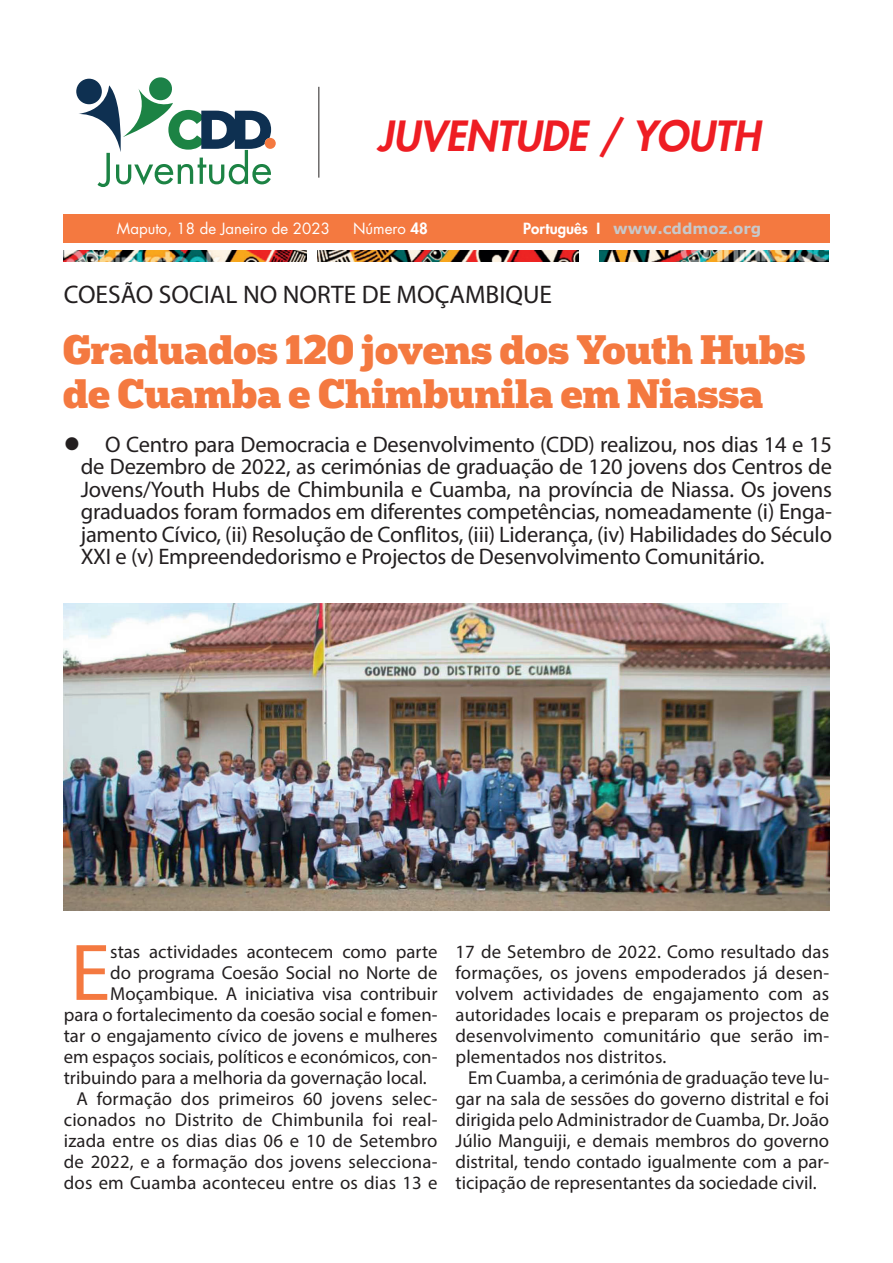
<style>
.page{position:relative;width:893px;height:1263px;background:#fff}
.page>*{position:absolute;margin:0;border:0;box-sizing:border-box;transform-origin:0 0}
.t1{font:81px "Myriad Pro";color:#f47940}
.t2{font:italic 800 40.5px "Futura LT";color:#ee1d23}
.t3{font:900 39px/43.5px "Popular";color:#f47940}
.t4{font:25.5px "Myriad Pro";color:#231f20}
.t5{font:22.5px/22.5px "Myriad Pro";letter-spacing:-.01em;color:#231f20;text-align:justify}
.t6{font:18.75px/21px "Myriad Pro";color:#231f20;text-align:justify}
.t7{font:15px "Futura LT";color:#fff}
.t8{font:700 15px "Verdana";color:#c7c8ca}
.s1{font-weight:800}
.s2{font-family:"Futura LT";font-weight:800;color:#fff}
</style>
<div class="page">
<svg style="left:76px;top:79px;width:26px;height:25px"></svg>
<svg style="left:78px;top:77px;width:198px;height:110px"></svg>
<hr style="left:319px;top:87px;width:1px;height:91px;background:#231f20">
<img style="left:64px;top:250px;width:242px;height:11px">
<img style="left:317px;top:250px;width:262px;height:11px">
<img style="left:599px;top:250px;width:229px;height:11px">
<div style="left:64px;top:215px;width:766px;height:28px;background:#f47940"></div>
<img style="left:64px;top:604px;width:765px;height:306px">
<h2 class="t2" style="left:377px;top:110px;width:384px">JUVENTUDE / YOUTH</h2>
<p class="t7" style="left:117px;top:219px;width:214px">Maputo, 18 de Janeiro de 2023</p>
<p class="t7" style="left:353px;top:219px;width:76px">Número <span class="s1">48</span></p>
<p class="t8" style="left:523px;top:219px;width:240px"><span class="s2">Português I</span> www.cddmoz.org</p>
<h3 class="t4" style="left:64px;top:279px;width:490px">COESÃO SOCIAL NO NORTE DE MOÇAMBIQUE</h3>
<h3 class="t3" style="left:63px;top:327px;width:744px">Graduados 120 jovens dos Youth Hubs de Cuamba e Chimbunila em Niassa</h3>
<p class="t5" style="left:81px;top:432px;width:753px;text-indent:-17px">● O Centro para Democracia e Desenvolvimento (CDD) realizou, nos dias 14 e 15 de Dezembro de 2022, as cerimónias de graduação de 120 jovens dos Centros de Jovens/Youth Hubs de Chimbunila e Cuamba, na província de Niassa. Os jovens graduados foram formados em diferentes competências, nomeadamente (i) Enga&shy;jamento Cívico, (ii) Resolução de Conflitos, (iii) Liderança, (iv) Habilidades do Século XXI e (v) Empreendedorismo e Projectos de Desenvolvimento Comunitário.</p>
<h1 class="t1" style="left:70px;top:923px;width:41px">E</h1>
<p class="t6" style="left:110px;top:941px;width:329px">stas actividades acontecem como parte</p>
<p class="t6" style="left:110px;top:962px;width:329px">do programa Coesão Social no Norte de</p>
<p class="t6" style="left:110px;top:983px;width:329px">Moçambique. A iniciativa visa contribuir</p>
<p class="t6" style="left:64px;top:1004px;width:375px">para o fortalecimento da coesão social e fomen-</p>
<p class="t6" style="left:64px;top:1025px;width:375px">tar o engajamento cívico de jovens e mulheres</p>
<p class="t6" style="left:64px;top:1046px;width:375px">em espaços sociais, políticos e económicos, con-</p>
<p class="t6" style="left:64px;top:1067px;width:365px">tribuindo para a melhoria da governação local.</p>
<p class="t6" style="left:77px;top:1088px;width:362px">A formação dos primeiros 60 jovens selec-</p>
<p class="t6" style="left:64px;top:1109px;width:375px">cionados no Distrito de Chimbunila foi real-</p>
<p class="t6" style="left:64px;top:1130px;width:375px">izada entre os dias dias 06 e 10 de Setembro</p>
<p class="t6" style="left:64px;top:1151px;width:375px">de 2022, e a formação dos jovens selecciona-</p>
<p class="t6" style="left:64px;top:1172px;width:375px">dos em Cuamba aconteceu entre os dias 13 e</p>
<p class="t6" style="left:455px;top:941px;width:375px">17 de Setembro de 2022. Como resultado das formações, os jovens empoderados já desen&shy;volvem actividades de engajamento com as autoridades locais e preparam os projectos de desenvolvimento comunitário que serão im&shy;plementados nos distritos.</p>
<p class="t6" style="left:455px;top:1067px;width:375px;text-indent:13px">Em Cuamba, a cerimónia de graduação teve lu&shy;gar na sala de sessões do governo distrital e foi dirigida pelo Administrador de Cuamba, Dr. João Júlio Manguiji, e demais membros do governo distrital, tendo contado igualmente com a par&shy;ticipação de representantes da sociedade civil.</p>
</div>
